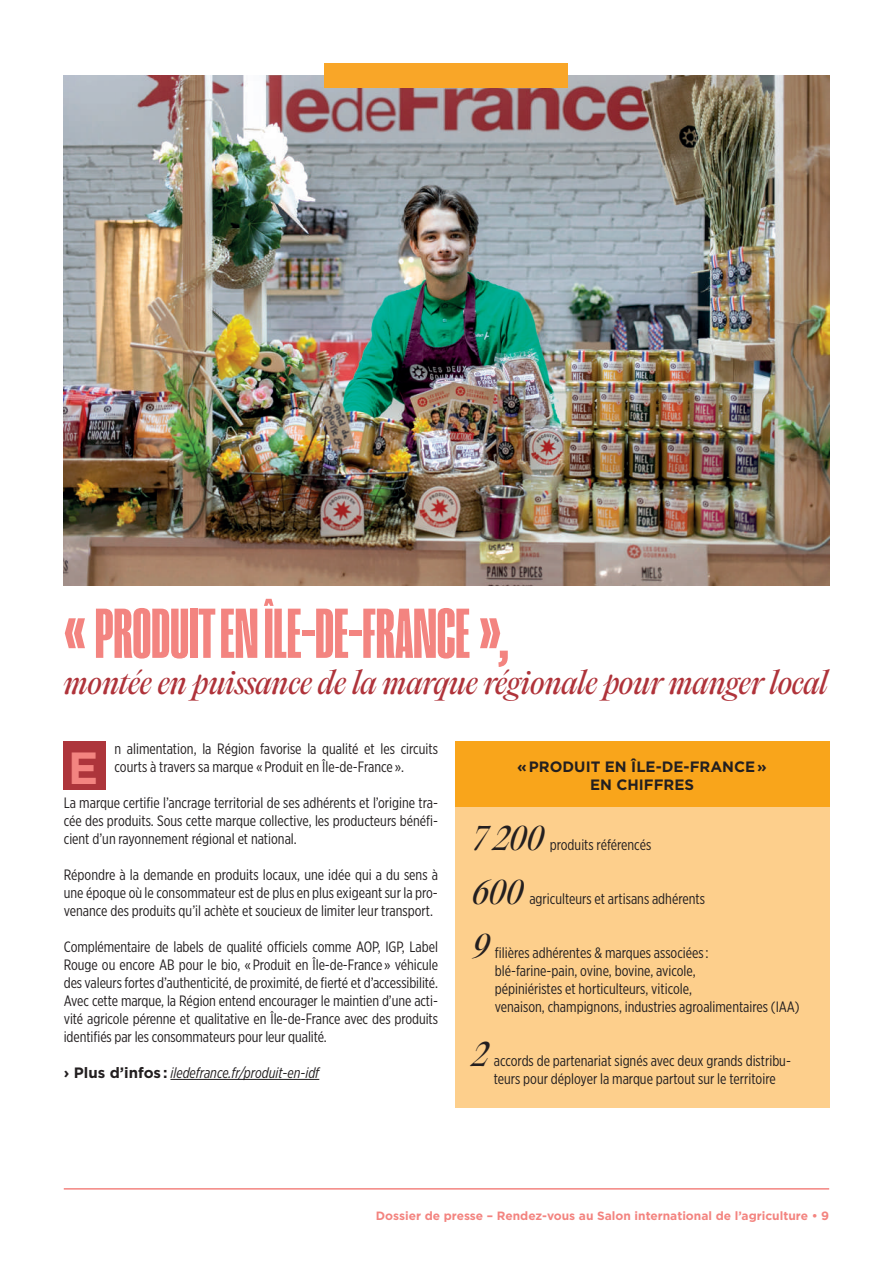
<style>
.page{position:relative;width:893px;height:1263px;background:#fff}
.page>*{position:absolute;margin:0;border:0;box-sizing:border-box;transform-origin:0 0}
.t1{font:900 72px "PP Right Grotesk Tall";color:#f38480}
.t2{font:700 45px "Gotham";color:#f38480}
.t3{font:italic 30px "PP Editorial Old";letter-spacing:-.005em;color:#af333a}
.t4{font:15px/18px "Gotham X Narrow";color:#231f20;text-align:justify}
.t5{font:italic 15px "Gotham X Narrow";color:#231f20}
.t6{font:700 15px/18px "Gotham";color:#231f20;text-align:center}
.t7{font:700 12px "Gotham";color:#f38480}
.s1{font-family:"Gotham";font-weight:700;font-style:normal}
.s2{font-family:"PP Editorial Old";font-style:italic;font-size:30px}
</style>
<div class="page">
<img style="left:64px;top:76px;width:765px;height:510px">
<div style="left:455px;top:807px;width:374px;height:301px;background:#fdcf8c"></div>
<div style="left:455px;top:742px;width:374px;height:65px;background:#f9a51b"></div>
<hr style="left:170px;top:1079px;width:149px;height:1px;background:#231f20">
<div style="left:325px;top:64px;width:243px;height:24px;background:#f9a628"></div>
<div style="left:64px;top:742px;width:42px;height:48px;background:#ad353b"></div>
<hr style="left:64px;top:1188px;width:765px;height:1px;background:#f38480">
<h1 class="t1" style="left:64px;top:598px;width:446px">« PRODUIT EN ÎLE-DE-FRANCE»,</h1>
<h3 class="t3" style="left:64px;top:662px;width:765px">montée en puissance de la marque régionale pour manger local</h3>
<p class="t4" style="left:115px;top:739px;width:325px">n alimentation, la Région favorise la qualité et les circuits courts à travers sa marque « Produit en Île-de-France ».</p>
<p class="t4" style="left:64px;top:793px;width:376px">La marque certifie l’ancrage territorial de ses adhérents et l’origine tra&shy;cée des produits. Sous cette marque collective, les producteurs bénéfi&shy;cient d’un rayonnement régional et national.</p>
<p class="t4" style="left:64px;top:865px;width:376px">Répondre à la demande en produits locaux, une idée qui a du sens à une époque où le consommateur est de plus en plus exigeant sur la pro&shy;venance des produits qu’il achète et soucieux de limiter leur transport.</p>
<p class="t4" style="left:64px;top:937px;width:376px">Complémentaire de labels de qualité officiels comme AOP, IGP, Label Rouge ou encore AB pour le bio, « Produit en Île-de-France » véhicule des valeurs fortes d’authenticité, de proximité, de fierté et d’accessibilité.<br>Avec cette marque, la Région entend encourager le maintien d’une acti&shy;vité agricole pérenne et qualitative en Île-de-France avec des produits identifiés par les consommateurs pour leur qualité.</p>
<p class="t5" style="left:64px;top:1064px;width:257px"><span class="s1">› Plus d’infos :</span> iledefrance.fr/produit-en-idf</p>
<h2 class="t2" style="left:68px;top:738px;width:32px">E</h2>
<p class="t6" style="left:517px;top:757px;width:251px">« PRODUIT EN ÎLE-DE-FRANCE »<br>EN CHIFFRES</p>
<p class="t4" style="left:472px;top:835px;width:181px"><span class="s2">7 200</span> produits référencés</p>
<p class="t4" style="left:472px;top:889px;width:234px"><span class="s2">600</span> agriculteurs et artisans adhérents</p>
<p class="t4" style="left:495px;top:943px;width:306px;text-align:left;text-indent:-23px"><span class="s2">9</span> filières adhérentes &amp; marques associées :<br>blé-farine-pain, ovine, bovine, avicole,<br>pépiniéristes et horticulteurs, viticole,<br>venaison, champignons, industries agroalimentaires (IAA)</p>
<p class="t4" style="left:472px;top:1051px;width:320px;text-align:center"><span class="s2">2</span> accords de partenariat signés avec deux grands distribu&shy;teurs pour déployer la marque partout sur le territoire</p>
<p class="t7" style="left:376px;top:1208px;width:455px">Dossier de presse – Rendez-vous au Salon international de l’agriculture • 9</p>
</div>
